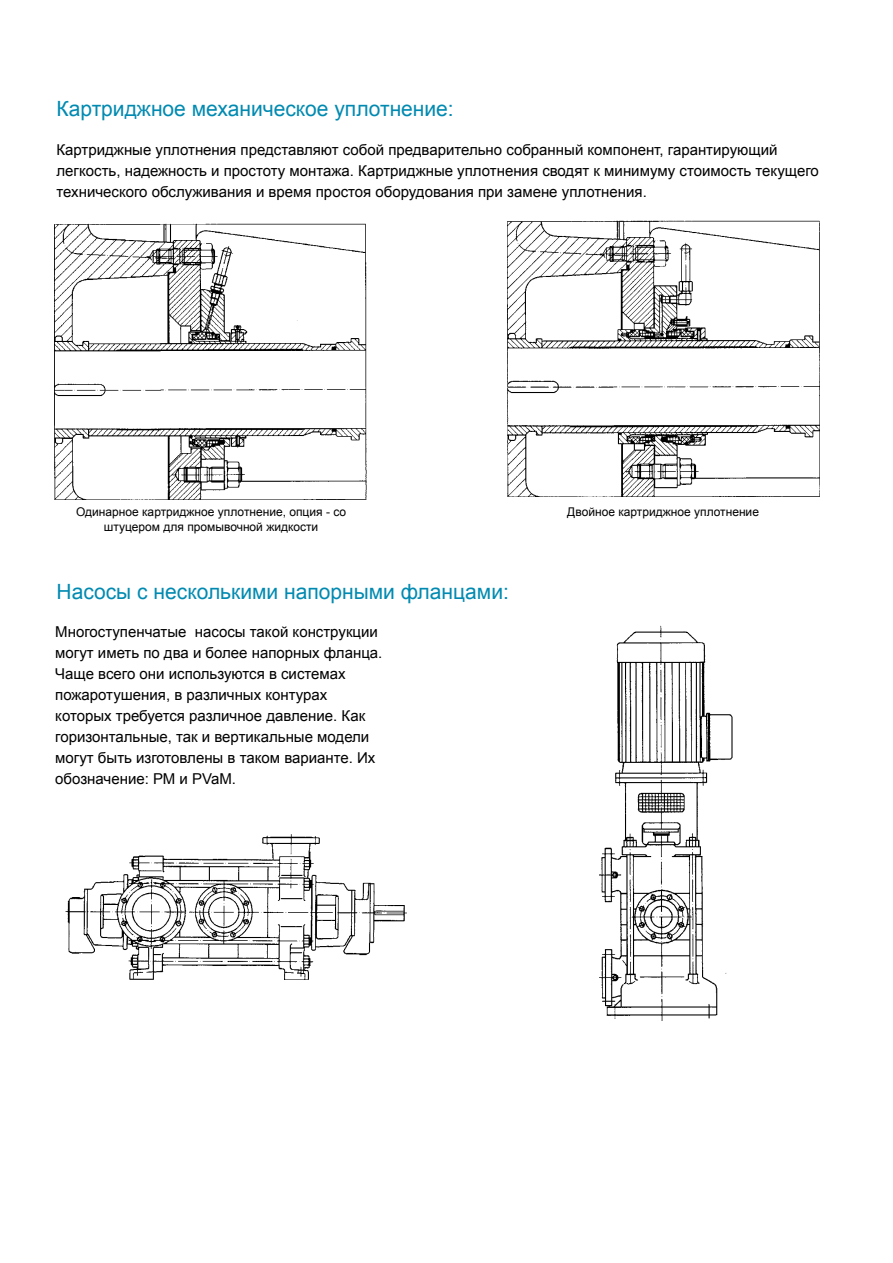
<style>
.page{position:relative;width:893px;height:1263px;background:#fff}
.page>*{position:absolute;margin:0;border:0;box-sizing:border-box;transform-origin:0 0}
.t1{font:21px "Arial";color:#008ab1}
.t2{font:15px/21px "Arial";color:#000}
.t3{font:12px/14.4px "Arial";color:#000;text-align:center}
</style>
<div class="page">
<img style="left:54px;top:224px;width:312px;height:276px">
<img style="left:507px;top:221px;width:312px;height:276px">
<img style="left:66px;top:834px;width:340px;height:146px">
<img style="left:599px;top:626px;width:133px;height:395px">
<h1 class="t1" style="left:57px;top:95px;width:399px">Картриджное механическое уплотнение:</h1>
<p class="t2" style="left:57px;top:140px;width:764px">Картриджные уплотнения представляют собой предварительно собранный компонент, гарантирующий легкость, надежность и простоту монтажа. Картриджные уплотнения сводят к минимуму стоимость текущего технического обслуживания и время простоя оборудования при замене уплотнения.</p>
<p class="t3" style="left:76px;top:505px;width:272px">Одинарное картриджное уплотнение, опция - со штуцером для промывочной жидкости</p>
<p class="t3" style="left:567px;top:505px;width:193px">Двойное картриджное уплотнение</p>
<h1 class="t1" style="left:57px;top:578px;width:454px">Насосы с несколькими напорными фланцами:</h1>
<p class="t2" style="left:55px;top:621px;width:329px">Многоступенчатые насосы такой конструкции могут иметь по два и более напорных фланца.<br>Чаще всего они используются в системах пожаротушения, в различных контурах которых требуется различное давление. Как горизонтальные, так и вертикальные модели могут быть изготовлены в таком варианте. Их обозначение: РМ и PVaM.</p>
</div>
